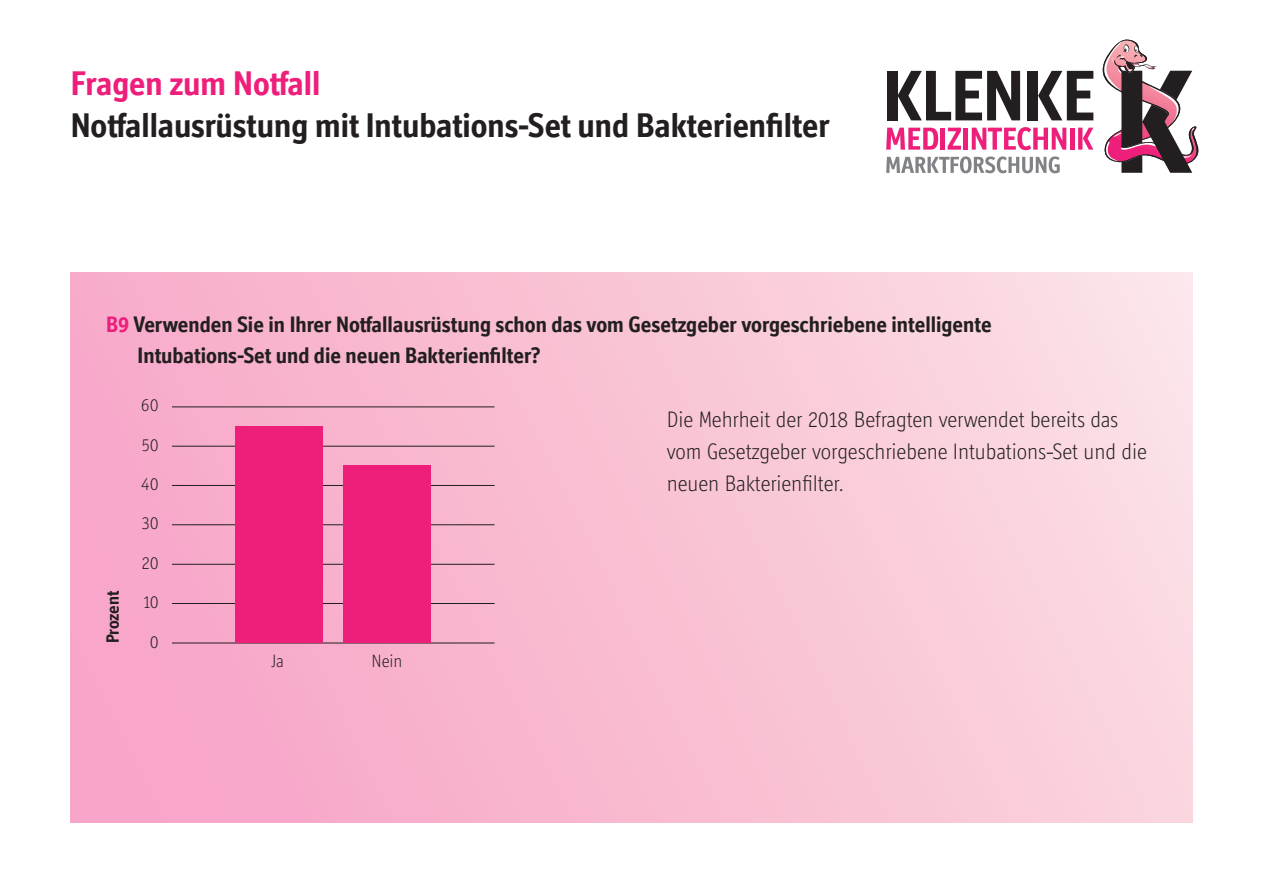
<style>
.page{position:relative;width:1263px;height:893px;background:#fff}
.page>*{position:absolute;margin:0;border:0;box-sizing:border-box;transform-origin:0 0}
.t1{font:700 34.5px "Officina Display ITC Std";color:#231f20}
.t2{font:700 34.5px "Officina Display ITC Std";color:#ee1e7b}
.t3{font:700 22.5px/31.8px "Officina Display ITC Std";color:#231f20}
.t4{font:300 22.5px/31.8px "Officina Display ITC Std";color:#231f20}
.t5{font:300 18px "Officina Display ITC Std";color:#231f20}
.t6{font:700 18px "Officina Display ITC Std";letter-spacing:-.02em;color:#231f20}
.s1{color:#ee1e7b}
</style>
<div class="page">
<svg style="left:886px;top:128px;width:52px;height:22px"></svg>
<div style="left:940px;top:128px;width:5px;height:22px;background:#ee1e7b"></div>
<svg style="left:947px;top:128px;width:14px;height:22px"></svg>
<hr style="left:964px;top:128px;width:4px;height:22px;background:#ee1e7b">
<svg style="left:972px;top:127px;width:94px;height:23px"></svg>
<hr style="left:1070px;top:128px;width:4px;height:22px;background:#ee1e7b">
<svg style="left:1078px;top:128px;width:15px;height:22px"></svg>
<svg style="left:886px;top:156px;width:174px;height:17px"></svg>
<svg style="left:1102px;top:39px;width:97px;height:134px"></svg>
<div style="left:1028px;top:71px;width:10px;height:49px;background:#231f20"></div>
<svg style="left:1038px;top:71px;width:55px;height:49px"></svg>
<div style="left:887px;top:71px;width:10px;height:49px;background:#231f20"></div>
<svg style="left:897px;top:71px;width:123px;height:49px"></svg>
<div style="left:71px;top:272px;width:1121px;height:550px;background:linear-gradient(to right,#f7a4c7,#fbdde1)"></div>
<hr style="left:172px;top:643px;width:323px;height:1px;background:#231f20">
<hr style="left:172px;top:603px;width:323px;height:1px;background:#231f20">
<hr style="left:172px;top:564px;width:323px;height:1px;background:#231f20">
<hr style="left:172px;top:524px;width:323px;height:1px;background:#231f20">
<hr style="left:172px;top:485px;width:323px;height:1px;background:#231f20">
<hr style="left:172px;top:446px;width:323px;height:1px;background:#231f20">
<hr style="left:172px;top:406px;width:323px;height:1px;background:#231f20">
<div style="left:343px;top:466px;width:88px;height:177px;background:#ee1e7b"></div>
<div style="left:235px;top:426px;width:88px;height:217px;background:#ee1e7b"></div>
<h1 class="t2" style="left:71px;top:63px;width:251px">Fragen zum Notfall</h1>
<h1 class="t1" style="left:71px;top:105px;width:761px">Notfallausrüstung mit Intubations-Set und Bakterienfilter</h1>
<p class="t3" style="left:138px;top:308px;width:855px;text-indent:-32px"><span class="s1">B9</span> Verwenden Sie in Ihrer Notfallausrüstung schon das vom Gesetzgeber vorgeschriebene intelligente<br>Intubations-Set und die neuen Bakterienfilter?</p>
<p class="t6" style="left:102px;top:643px;width:54px;rotate:-90deg">Prozent</p>
<p class="t5" style="left:141px;top:394px;width:19px">60</p>
<p class="t5" style="left:142px;top:434px;width:18px">50</p>
<p class="t5" style="left:141px;top:473px;width:19px">40</p>
<p class="t5" style="left:142px;top:513px;width:18px">30</p>
<p class="t5" style="left:142px;top:552px;width:18px">20</p>
<p class="t5" style="left:143px;top:592px;width:17px">10</p>
<p class="t5" style="left:150px;top:631px;width:10px">0</p>
<p class="t5" style="left:271px;top:651px;width:14px">Ja</p>
<p class="t5" style="left:371px;top:651px;width:32px">Nein</p>
<p class="t4" style="left:667px;top:403px;width:482px">Die Mehrheit der 2018 Befragten verwendet bereits das vom Gesetzgeber vorgeschriebene Intubations-Set und die neuen Bakterienfilter.</p>
</div>
